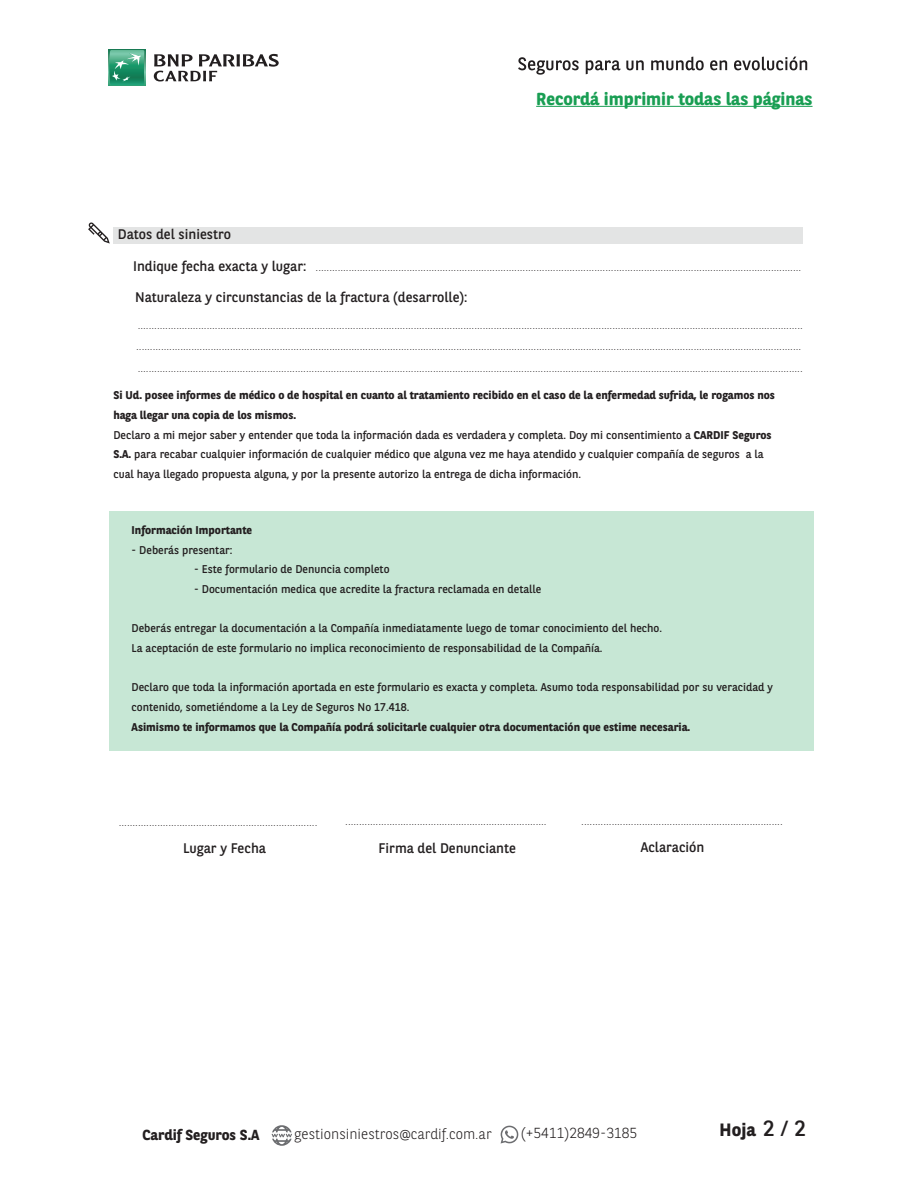
<style>
.page{position:relative;width:918px;height:1188px;background:#fff}
.page>*{position:absolute;margin:0;border:0;box-sizing:border-box;transform-origin:0 0}
.t1{font:21.75px "BNPP Sans";color:#231f20}
.t2{font:700 18px "BNPP Sans";color:#231f20}
.t3{font:700 17.85px "BNPP Sans";color:#231f20}
.t4{font:700 17.4px "BNPP Rounded";color:#199e53}
.t5{font:300 14.55px "BNPP Sans";color:#231f20}
.t6{font:700 14.55px "BNPP Sans";color:#231f20}
.t7{font:13.95px "BNPP Sans";color:#231f20}
.t8{font:300 12px/21.5px "BNPP Sans";color:#231f20}
.t9{font:11.25px/19.6px "BNPP Sans";color:#231f20}
.t10{font:700 11.25px "BNPP Sans";color:#231f20}
.s1{font-weight:400;font-size:13.95px}
.s2{font-weight:700}
.s3{font-weight:400}
</style>
<div class="page">
<div style="left:113px;top:227px;width:690px;height:17px;background:#e3e4e4"></div>
<div style="left:109px;top:512px;width:705px;height:239px;background:#c7e7d5"></div>
<svg style="left:109px;top:49px;width:36px;height:37px"></svg>
<svg style="left:109px;top:50px;width:35px;height:35px"></svg>
<svg style="left:154px;top:54px;width:125px;height:27px"></svg>
<svg style="left:518px;top:57px;width:61px;height:18px"></svg>
<svg style="left:586px;top:60px;width:34px;height:14px"></svg>
<svg style="left:626px;top:60px;width:18px;height:10px"></svg>
<svg style="left:651px;top:57px;width:53px;height:13px"></svg>
<svg style="left:710px;top:60px;width:17px;height:10px"></svg>
<svg style="left:734px;top:57px;width:73px;height:13px"></svg>
<svg style="left:88px;top:222px;width:22px;height:22px"></svg>
<svg style="left:272px;top:1125px;width:20px;height:21px"></svg>
<svg style="left:501px;top:1126px;width:17px;height:18px"></svg>
<hr style="left:536px;top:106px;width:277px;height:1px;background:#199e53">
<h3 class="t4" style="left:536px;top:86px;width:278px">Recordá imprimir todas las páginas</h3>
<p class="t7" style="left:118px;top:225px;width:115px">Datos del siniestro</p>
<p class="t8" style="left:133px;top:256px;width:670px"><span class="s1">Indique fecha exacta y lugar:</span> ................................................................................................................................................................................</p>
<p class="t7" style="left:135px;top:288px;width:334px">Naturaleza y circunstancias de la fractura (desarrolle):</p>
<p class="t8" style="left:136px;top:313px;width:668px">................................................................................................................................................................................................................................................. ................................................................................................................................................................................................................................................. .................................................................................................................................................................................................................................................</p>
<p class="t9" style="left:113px;top:385px;width:663px"><span class="s2">Si Ud. posee informes de médico o de hospital en cuanto al tratamiento recibido en el caso de la enfermedad sufrida, le rogamos nos haga llegar una copia de los mismos.<br></span>Declaro a mi mejor saber y entender que toda la información dada es verdadera y completa. Doy mi consentimiento a <span class="s2">CARDIF Seguros S.A.</span> para recabar cualquier información de cualquier médico que alguna vez me haya atendido y cualquier compañía de seguros a la cual haya llegado propuesta alguna, y por la presente autorizo la entrega de dicha información.</p>
<p class="t10" style="left:132px;top:522px;width:122px">Información Importante</p>
<p class="t9" style="left:132px;top:539px;width:102px">- Deberás presentar:</p>
<p class="t9" style="left:194px;top:559px;width:197px">- Este formulario de Denuncia completo</p>
<p class="t9" style="left:194px;top:579px;width:349px">- Documentación medica que acredite la fractura reclamada en detalle</p>
<p class="t9" style="left:132px;top:618px;width:532px">Deberás entregar la documentación a la Compañía inmediatamente luego de tomar conocimiento del hecho.<br>La aceptación de este formulario no implica reconocimiento de responsabilidad de la Compañía.</p>
<p class="t9" style="left:132px;top:677px;width:643px">Declaro que toda la información aportada en este formulario es exacta y completa. Asumo toda responsabilidad por su veracidad y contenido, sometiéndome a la Ley de Seguros No 17.418.</p>
<p class="t10" style="left:132px;top:719px;width:560px">Asimismo te informamos que la Compañía podrá solicitarle cualquier otra documentación que estime necesaria.</p>
<p class="t8" style="left:119px;top:810px;width:200px">........................................................................</p>
<p class="t8" style="left:345px;top:809px;width:203px">.........................................................................</p>
<p class="t8" style="left:581px;top:809px;width:203px">.........................................................................</p>
<p class="t7" style="left:183px;top:838px;width:84px">Lugar y Fecha</p>
<p class="t7" style="left:379px;top:839px;width:139px">Firma del Denunciante</p>
<p class="t7" style="left:641px;top:838px;width:65px">Aclaración</p>
<h1 class="t1" style="left:763px;top:1114px;width:44px">2 / 2</h1>
<h2 class="t2" style="left:720px;top:1117px;width:78px">Hoja <span class="s3">2 / 2</span></h2>
<p class="t6" style="left:142px;top:1125px;width:119px">Cardif Seguros S.A</p>
<p class="t5" style="left:294px;top:1124px;width:199px">gestionsiniestros@cardif.com.ar</p>
<p class="t5" style="left:521px;top:1123px;width:118px">(+5411)2849-3185</p>
<h3 class="t3" style="left:720px;top:1117px;width:37px">Hoja</h3>
</div>
